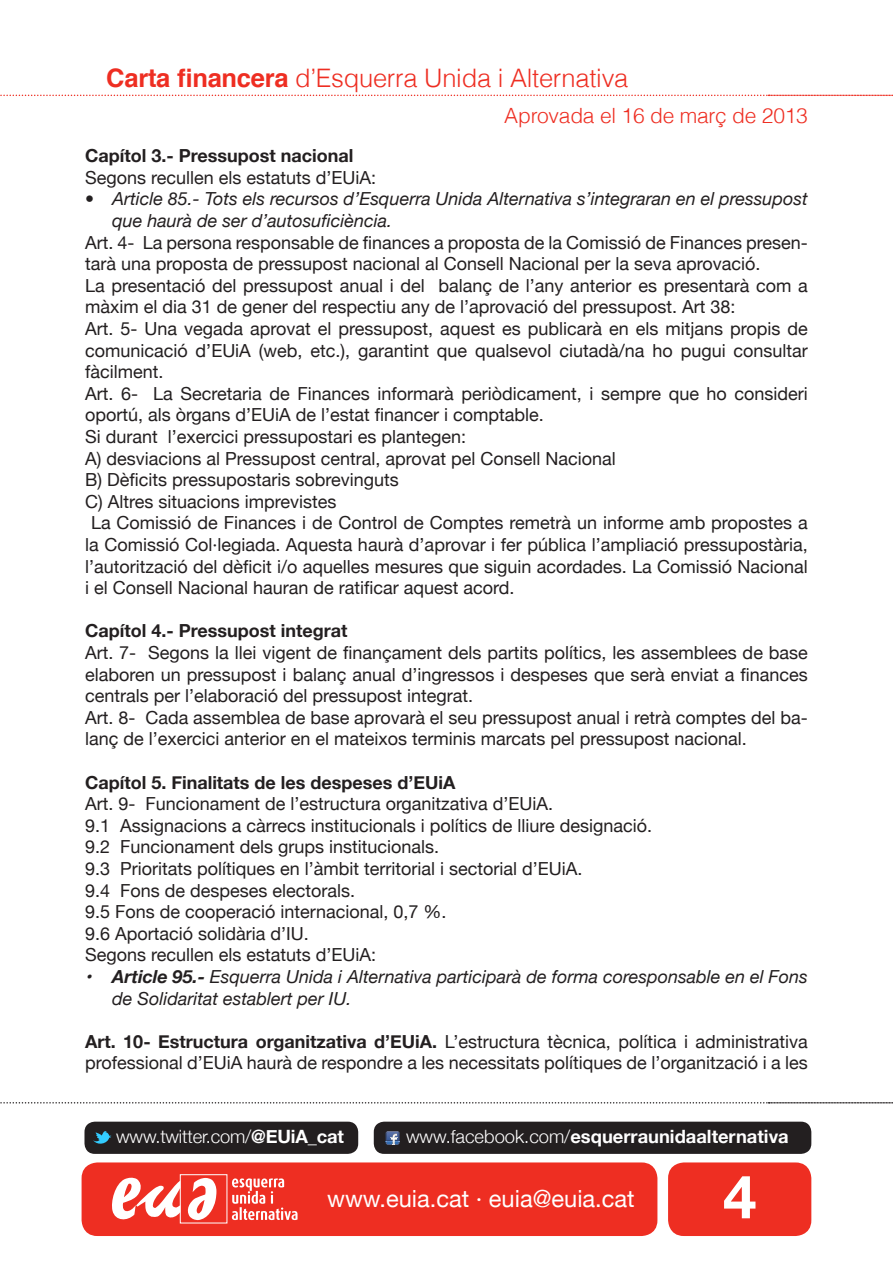
<style>
.page{position:relative;width:893px;height:1263px;background:#fff}
.page>*{position:absolute;margin:0;border:0;box-sizing:border-box;transform-origin:0 0}
.t1{font:700 60px "Helvetica Neue";color:#fff}
.t2{font:300 25.5px "Helvetica";letter-spacing:-.01em;color:#ee2e22}
.t3{font:23.55px "Helvetica Neue";color:#fff}
.t4{font:300 21px "Helvetica";letter-spacing:-.01em;color:#ee2e22}
.t5{font:700 18.3px "Helvetica Neue";color:#fff}
.t6{font:300 18.3px "Helvetica Neue";letter-spacing:-.01em;color:#fff}
.t7{font:18px/21.6px "Helvetica Neue";color:#231f20}
.t8{font:italic 18px/21.6px "Helvetica Neue";color:#231f20}
.t9{font:700 18px "Helvetica Neue";color:#231f20}
.s1{font-weight:700}
.s2{font-weight:300}
</style>
<div class="page">
<div style="left:82px;top:1162px;width:575px;height:74px;background:#ee2e22;border-radius:16px"></div>
<div style="left:180px;top:1174px;width:47px;height:49px;border:1px solid #fff"></div>
<svg style="left:112px;top:1177px;width:104px;height:44px"></svg>
<svg style="left:232px;top:1178px;width:66px;height:42px"></svg>
<div style="left:374px;top:1122px;width:437px;height:32px;background:#231f20;border-radius:10px"></div>
<svg style="left:386px;top:1131px;width:14px;height:14px"></svg>
<div style="left:84px;top:1122px;width:274px;height:32px;background:#231f20;border-radius:10px"></div>
<svg style="left:93px;top:1131px;width:18px;height:13px"></svg>
<div style="left:668px;top:1162px;width:143px;height:74px;background:#ee2e22;border-radius:16px"></div>
<svg style="left:0;top:1102px;width:893px;height:1px"></svg>
<svg style="left:0;top:95px;width:893px;height:1px"></svg>
<p class="t2" style="left:106px;top:57px;width:524px"><span class="s1">Carta financera</span> d’Esquerra Unida i Alternativa</p>
<p class="t4" style="left:504px;top:99px;width:305px">Aprovada el 16 de març de 2013</p>
<p class="t9" style="left:85px;top:142px;width:270px">Capítol 3.- Pressupost nacional</p>
<p class="t7" style="left:85px;top:168px;width:293px">Segons recullen els estatuts d’EUiA:</p>
<p class="t8" style="left:112px;top:189px;width:697px;text-indent:-27px">• Article 85.- Tots els recursos d’Esquerra Unida Alternativa s’integraran en el pressupost que haurà de ser d’autosuficiència.</p>
<p class="t7" style="left:85px;top:232px;width:724px">Art. 4- La persona responsable de finances a proposta de la Comissió de Finances presen&shy;tarà una proposta de pressupost nacional al Consell Nacional per la seva aprovació.</p>
<p class="t7" style="left:85px;top:276px;width:724px">La presentació del pressupost anual i del balanç de l’any anterior es presentarà com a màxim el dia 31 de gener del respectiu any de l’aprovació del pressupost. Art 38:</p>
<p class="t7" style="left:85px;top:319px;width:724px;text-align:justify">Art. 5- Una vegada aprovat el pressupost, aquest es publicarà en els mitjans propis de comunicació d’EUiA (web, etc.), garantint que qualsevol ciutadà/na ho pugui consultar fàcilment.</p>
<p class="t7" style="left:85px;top:384px;width:724px">Art. 6- La Secretaria de Finances informarà periòdicament, i sempre que ho consideri oportú, als òrgans d’EUiA de l’estat financer i comptable.</p>
<p class="t7" style="left:85px;top:427px;width:383px">Si durant l’exercici pressupostari es plantegen:</p>
<p class="t7" style="left:85px;top:448px;width:532px">A) desviacions al Pressupost central, aprovat pel Consell Nacional</p>
<p class="t7" style="left:85px;top:470px;width:315px">B) Dèficits pressupostaris sobrevinguts</p>
<p class="t7" style="left:85px;top:492px;width:253px">C) Altres situacions imprevistes</p>
<p class="t7" style="left:85px;top:513px;width:724px;text-align:justify;text-indent:6px">La Comissió de Finances i de Control de Comptes remetrà un informe amb propostes a la Comissió Col·legiada. Aquesta haurà d’aprovar i fer pública l’ampliació pressupostària, l’autorització del dèficit i/o aquelles mesures que siguin acordades. La Comissió Nacional i el Consell Nacional hauran de ratificar aquest acord.</p>
<p class="t9" style="left:85px;top:617px;width:264px">Capítol 4.- Pressupost integrat</p>
<p class="t7" style="left:85px;top:643px;width:724px;text-align:justify">Art. 7- Segons la llei vigent de finançament dels partits polítics, les assemblees de base elaboren un pressupost i balanç anual d’ingressos i despeses que serà enviat a finances centrals per l’elaboració del pressupost integrat.</p>
<p class="t7" style="left:85px;top:708px;width:724px">Art. 8- Cada assemblea de base aprovarà el seu pressupost anual i retrà comptes del ba&shy;lanç de l’exercici anterior en el mateixos terminis marcats pel pressupost nacional.</p>
<p class="t9" style="left:85px;top:768px;width:372px">Capítol 5. Finalitats de les despeses d’EUiA</p>
<p class="t7" style="left:85px;top:794px;width:470px">Art. 9- Funcionament de l’estructura organitzativa d’EUiA.</p>
<p class="t7" style="left:85px;top:816px;width:569px">9.1 Assignacions a càrrecs institucionals i polítics de lliure designació.</p>
<p class="t7" style="left:85px;top:837px;width:356px">9.2 Funcionament dels grups institucionals.</p>
<p class="t7" style="left:85px;top:859px;width:499px">9.3 Prioritats polítiques en l’àmbit territorial i sectorial d’EUiA.</p>
<p class="t7" style="left:85px;top:880px;width:272px">9.4 Fons de despeses electorals.</p>
<p class="t7" style="left:85px;top:902px;width:363px">9.5 Fons de cooperació internacional, 0,7 %.</p>
<p class="t7" style="left:85px;top:924px;width:225px">9.6 Aportació solidària d’IU.</p>
<p class="t7" style="left:85px;top:945px;width:293px">Segons recullen els estatuts d’EUiA:</p>
<p class="t8" style="left:112px;top:967px;width:697px;text-indent:-27px"><span class="s1">• Article 95.-</span> Esquerra Unida i Alternativa participarà de forma coresponsable en el Fons de Solidaritat establert per IU.</p>
<p class="t7" style="left:85px;top:1032px;width:724px"><span class="s1">Art. 10- Estructura organitzativa d’EUiA.</span> L’estructura tècnica, política i administrativa professional d’EUiA haurà de respondre a les necessitats polítiques de l’organització i a les</p>
<p class="t6" style="left:116px;top:1121px;width:229px">www.twitter.com/<span class="s1">@EUiA_cat</span></p>
<p class="t5" style="left:406px;top:1122px;width:384px"><span class="s2">www.facebook.com/</span>esquerraunidaalternativa</p>
<h3 class="t3" style="left:327px;top:1181px;width:309px">www.euia.cat · euia@euia.cat</h3>
<h1 class="t1" style="left:723px;top:1150px;width:35px">4</h1>
</div>
